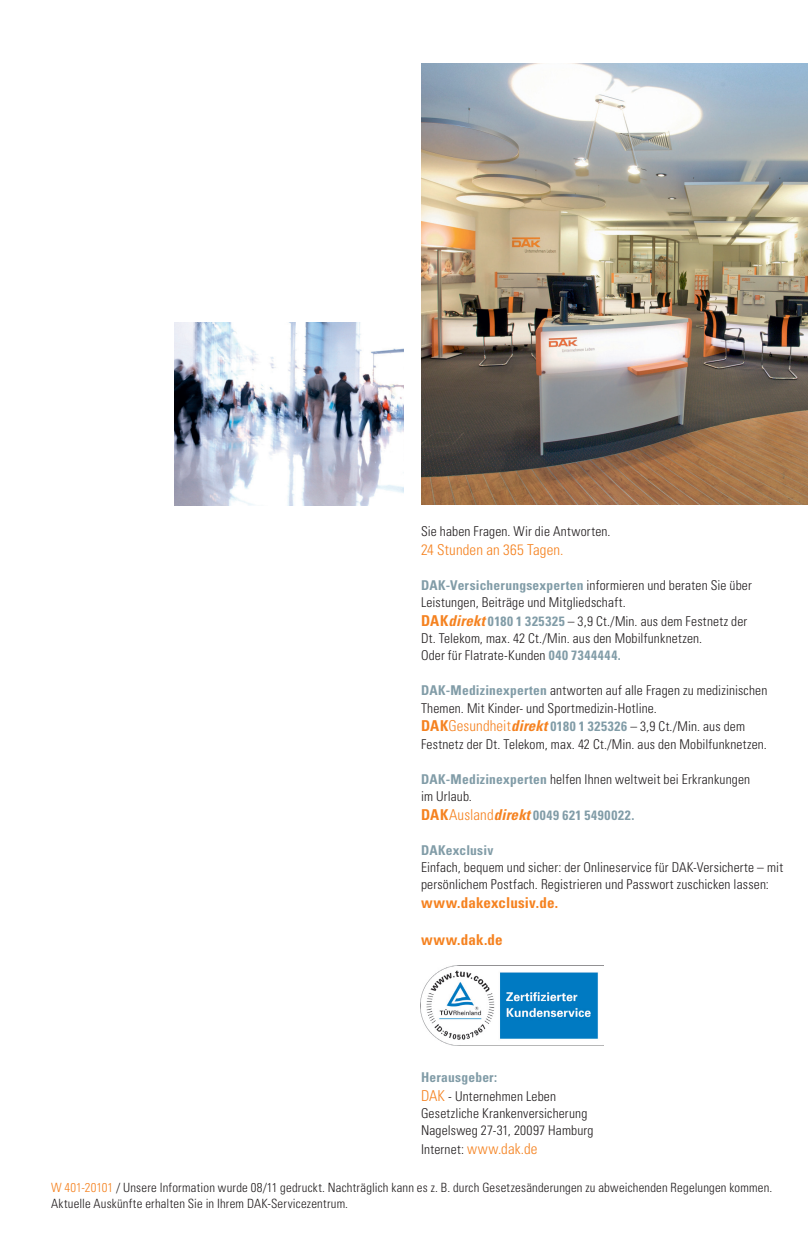
<style>
.page{position:relative;width:808px;height:1242px;background:#fff}
.page>*{position:absolute;margin:0;border:0;box-sizing:border-box;transform-origin:0 0}
.t1{font:300 condensed 15px "Univers";letter-spacing:.005em;color:#f58220}
.t2{font:700 condensed 15px "Univers";letter-spacing:.01em;color:#f58220}
.t3{font:300 condensed 13.5px/17.2px "Univers";letter-spacing:.01em;color:#231f20}
.t4{font:700 condensed 13.5px "Univers";letter-spacing:.04em;color:#819ca7}
.t5{font:700 condensed 13.5px "Univers";letter-spacing:.015em;color:#819ca7}
.t6{font:300 condensed 12.75px/15.8px "Univers";letter-spacing:.015em;color:#231f20}
.s1{font-weight:700;color:#819ca7}
.s2{font-weight:700;font-size:15px;color:#f58220}
.s3{font-weight:700;font-style:italic;font-size:15px;color:#f58220}
.s4{font-size:15px;color:#f58220}
.s5{font-weight:300;font-size:15px;color:#f58220}
.s6{font-style:italic;font-size:15px;color:#f58220}
.s7{font-size:13.5px;color:#231f20}
.s8{color:#f58220}
</style>
<div class="page">
<img style="left:174px;top:322px;width:230px;height:183px">
<img style="left:421px;top:64px;width:387px;height:440px">
<img style="left:420px;top:965px;width:184px;height:80px">
<p class="t3" style="left:421px;top:522px;width:191px">Sie haben Fragen. Wir die antworten.</p>
<p class="t1" style="left:421px;top:540px;width:144px">24 Stunden an 365 tagen.</p>
<p class="t3" style="left:421px;top:576px;width:332px"><span class="s1">DAK-Versicherungsexperten</span> informieren und beraten Sie über leistungen, Beiträge und Mitgliedschaft.</p>
<p class="t3" style="left:421px;top:612px;width:328px"><span class="s2">DAK</span><span class="s3">direkt</span> <span class="s1">0180 1 325325</span> – 3,9 Ct./Min. aus dem Festnetz der dt. telekom, max. 42 Ct./Min. aus den Mobilfunknetzen.<br>Oder für Flatrate-kunden <span class="s1">040 7344444.</span></p>
<p class="t3" style="left:421px;top:682px;width:348px"><span class="s1">DAK-Medizinexperten</span> antworten auf alle Fragen zu medizinischen themen. Mit kinder- und Sportmedizin-hotline.</p>
<p class="t3" style="left:421px;top:718px;width:347px"><span class="s2">DAK</span><span class="s4">Gesundheit</span><span class="s3">direkt</span> <span class="s1">0180 1 325326</span> – 3,9 Ct./Min. aus dem<br>Festnetz der dt. telekom, max. 42 Ct./Min. aus den Mobilfunknetzen.</p>
<p class="t3" style="left:421px;top:770px;width:331px"><span class="s1">DAK-Medizinexperten</span> helfen Ihnen weltweit bei erkrankungen im urlaub.</p>
<p class="t4" style="left:421px;top:806px;width:215px"><span class="s4">DAK</span><span class="s5">ausland</span><span class="s6">direkt</span> 0049 621 5490022.</p>
<p class="t5" style="left:421px;top:841px;width:74px">DAKexclusiv</p>
<p class="t3" style="left:421px;top:858px;width:364px">einfach, bequem und sicher: der Onlineservice für dak-Versicherte – mit persönlichem Postfach. Registrieren und Passwort zuschicken lassen:</p>
<p class="t2" style="left:421px;top:893px;width:139px">www.dakexclusiv.de.</p>
<p class="t2" style="left:421px;top:930px;width:83px">www.dak.de</p>
<p class="t3" style="left:421px;top:1067px;width:137px;line-height:18.8px"><span class="s1">Herausgeber:<br></span><span class="s4">dak</span> - unternehmen leben</p>
<p class="t3" style="left:421px;top:1104px;width:174px">Gesetzliche krankenversicherung nagelsweg 27-31, 20097 hamburg</p>
<p class="t1" style="left:421px;top:1139px;width:118px"><span class="s7">Internet:</span> www.dak.de</p>
<p class="t6" style="left:51px;top:1179px;width:723px"><span class="s8">W 401-20101</span> / unsere Information wurde 08/11 gedruckt. nachträglich kann es z. B. durch Gesetzesänderungen zu abweichenden Regelungen kommen. aktuelle auskünfte erhalten Sie in Ihrem dak-Servicezentrum.</p>
</div>
